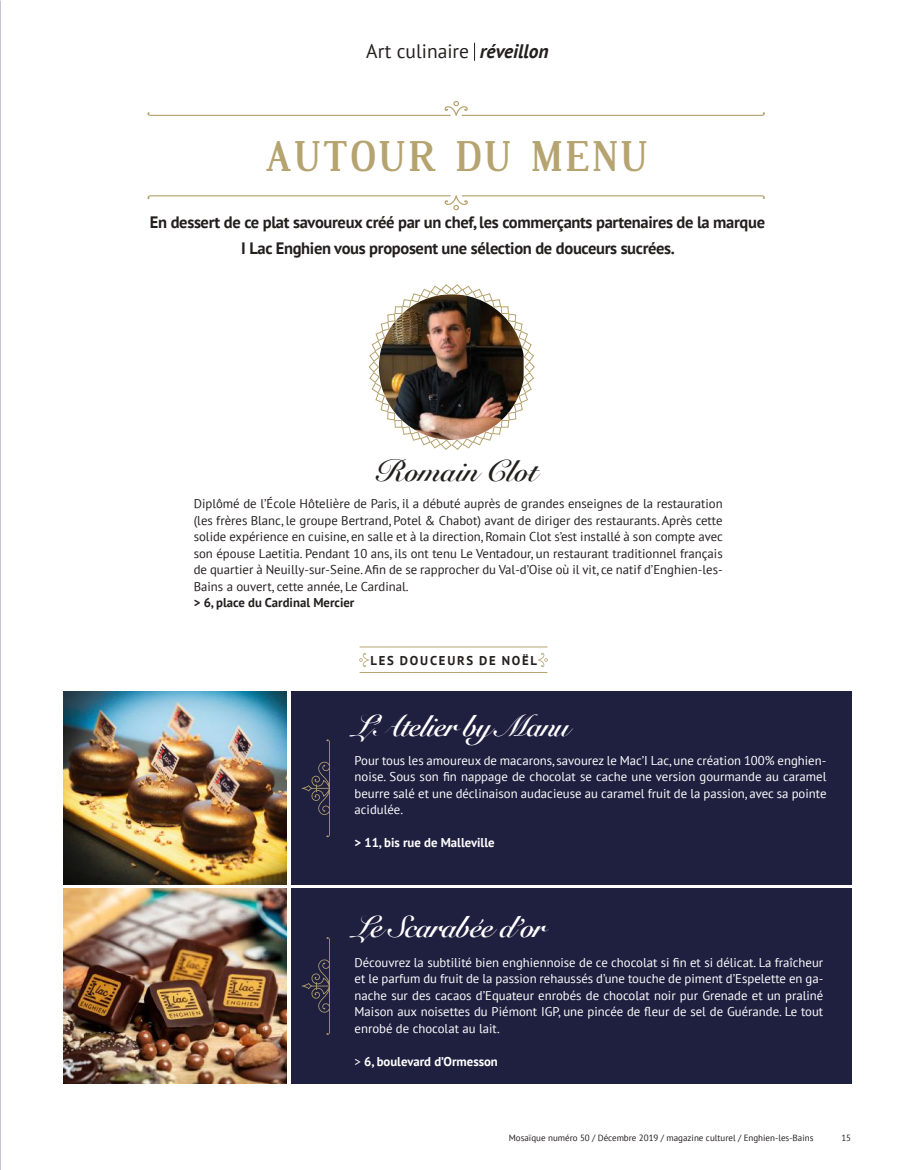
<style>
.page{position:relative;width:915px;height:1170px;background:#fff}
.page>*{position:absolute;margin:0;border:0;box-sizing:border-box;transform-origin:0 0}
.t1{font:700 42px "Dustismo Roman";letter-spacing:.075em;color:#b5a370}
.t2{font:700 30px "Snell Roundhand";letter-spacing:-.03em;color:#fff}
.t3{font:700 30px "Snell Roundhand";color:#241f1f}
.t4{font:19.5px "PT Sans";color:#241f1f}
.t5{font:700 16.5px/25.5px "PT Sans";letter-spacing:-.02em;color:#241f1f;text-align:center}
.t6{font:12.75px/16.5px "PT Sans";color:#fff;text-align:justify}
.t7{font:12.75px/16.5px "PT Sans";color:#241f1f;text-align:justify}
.t8{font:700 12.75px "PT Sans";color:#fff}
.t9{font:700 12.75px "PT Sans";color:#241f1f}
.t10{font:700 12.75px "PT Sans";letter-spacing:.14em;color:#241f1f}
.t11{font:9px "PT Sans";color:#241f1f}
.s1{font-weight:700;font-style:italic}
.s2{font-weight:400}
</style>
<div class="page">
<div style="left:291px;top:691px;width:559px;height:193px;background:#1f2040"></div>
<img style="left:0;top:327px;width:1px;height:325px">
<svg style="left:301px;top:739px;width:29px;height:98px"></svg>
<img style="left:64px;top:691px;width:223px;height:193px">
<img style="left:501px;top:306px;width:8px;height:123px">
<div style="left:501px;top:420px;width:8px;height:7px;border:1px solid #b5a370"></div>
<svg style="left:507px;top:313px;width:28px;height:108px"></svg>
<div style="left:500px;top:306px;width:8px;height:8px;border:1px solid #b5a370"></div>
<img style="left:368px;top:284px;width:133px;height:166px">
<svg style="left:474px;top:43px;width:1px;height:18px"></svg>
<div style="left:291px;top:888px;width:559px;height:195px;background:#1f2040"></div>
<img style="left:64px;top:888px;width:223px;height:195px">
<svg style="left:147px;top:101px;width:617px;height:109px"></svg>
<hr style="left:359px;top:672px;width:188px;height:1px;background:#b5a370">
<hr style="left:359px;top:646px;width:188px;height:1px;background:#b5a370">
<svg style="left:359px;top:652px;width:10px;height:15px"></svg>
<svg style="left:538px;top:652px;width:9px;height:15px"></svg>
<svg style="left:301px;top:937px;width:29px;height:97px"></svg>
<h3 class="t4" style="left:366px;top:38px;width:184px">Art culinaire <span class="s1">réveillon</span></h3>
<h1 class="t1" style="left:265px;top:126px;width:383px">AUTOUR DU MENU</h1>
<p class="t5" style="left:150px;top:209px;width:616px">En dessert de ce plat savoureux créé par un chef, les commerçants partenaires de la marque<br>I Lac Enghien vous proposent une sélection de douceurs sucrées.</p>
<h2 class="t3" style="left:377px;top:453px;width:161px">Romain Clot</h2>
<p class="t7" style="left:194px;top:495px;width:530px">Diplômé de l’École Hôtelière de Paris, il a débuté auprès de grandes enseignes de la restauration (les frères Blanc, le groupe Bertrand, Potel &amp; Chabot) avant de diriger des restaurants. Après cette solide expérience en cuisine, en salle et à la direction, Romain Clot s’est installé à son compte avec son épouse Laetitia. Pendant 10 ans, ils ont tenu Le Ventadour, un restaurant traditionnel français de quartier à Neuilly-sur-Seine. Afin de se rapprocher du Val-d’Oise où il vit, ce natif d’Enghien-les-Bains a ouvert, cette année, Le Cardinal.</p>
<p class="t9" style="left:194px;top:594px;width:162px">&gt; 6, place du Cardinal Mercier</p>
<p class="t10" style="left:370px;top:652px;width:168px">LES DOUCEURS DE NOËL</p>
<h2 class="t2" style="left:354px;top:707px;width:216px">L’Atelier by Manu</h2>
<p class="t6" style="left:354px;top:751px;width:473px">Pour tous les amoureux de macarons, savourez le Mac’I Lac, une création 100% enghien&shy;noise. Sous son fin nappage de chocolat se cache une version gourmande au caramel beurre salé et une déclinaison audacieuse au caramel fruit de la passion, avec sa pointe acidulée.</p>
<p class="t8" style="left:354px;top:834px;width:141px">&gt; 11, bis rue de Malleville</p>
<h2 class="t2" style="left:354px;top:909px;width:192px">Le Scarabée d’or</h2>
<p class="t6" style="left:354px;top:953px;width:470px">Découvrez la subtilité bien enghiennoise de ce chocolat si fin et si délicat. La fraîcheur et le parfum du fruit de la passion rehaussés d’une touche de piment d’Espelette en ga&shy;nache sur des cacaos d’Equateur enrobés de chocolat noir pur Grenade et un praliné Maison aux noisettes du Piémont IGP, une pincée de fleur de sel de Guérande. Le tout enrobé de chocolat au lait.</p>
<p class="t8" style="left:354px;top:1052px;width:145px"><span class="s2">&gt;</span> 6, boulevard d’Ormesson</p>
<p class="t11" style="left:508px;top:1132px;width:306px">Mosaïque numéro 50 / Décembre 2019 / magazine culturel / Enghien-les-Bains</p>
<p class="t11" style="left:841px;top:1132px;width:11px">15</p>
</div>
